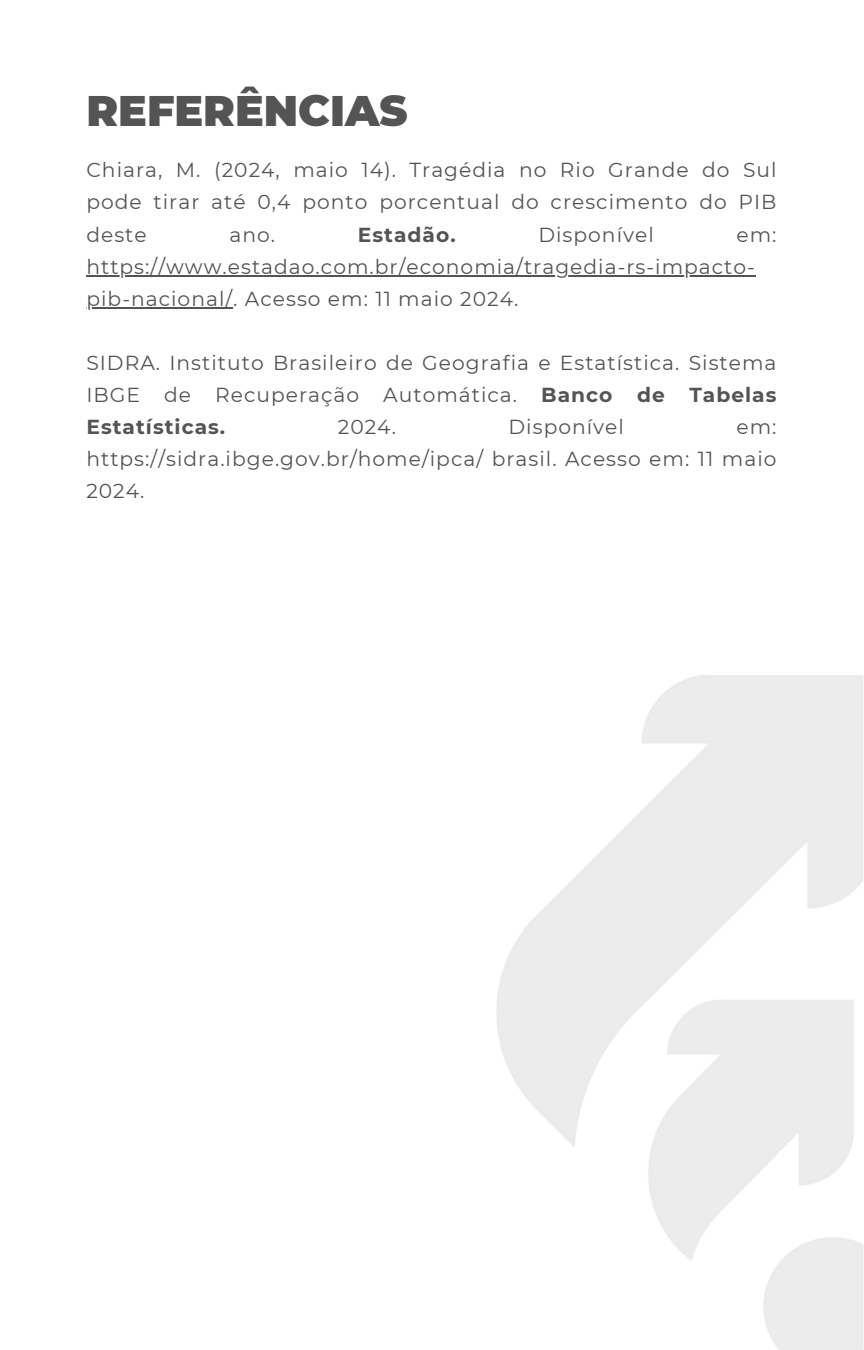
<style>
.page{position:relative;width:864px;height:1350px;background:#fff}
.page>*{position:absolute;margin:0;border:0;box-sizing:border-box;transform-origin:0 0}
.t1{font:900 42.75px "Montserrat";color:#545454}
.t2{font:20.25px/31.9px "Montserrat";letter-spacing:.05em;color:#545454;text-align:justify}
.t3{font:700 20.25px "Montserrat";letter-spacing:.05em;color:#545454}
.s1{font-weight:700}
</style>
<div class="page">
<hr style="left:86px;top:275px;width:670px;height:2px;background:#545454">
<hr style="left:86px;top:307px;width:147px;height:2px;background:#545454">
<h1 class="t1" style="left:86px;top:79px;width:323px">REFERÊNCIAS</h1>
<p class="t2" style="left:86px;top:153px;width:692px">Chiara, M. (2024, maio 14). Tragédia no Rio Grande do Sul pode tirar até 0,4 ponto porcentual do crescimento do PIB deste</p>
<p class="t2" style="left:229px;top:218px;width:47px">ano.</p>
<p class="t3" style="left:358px;top:220px;width:99px">Estadão.</p>
<p class="t2" style="left:538px;top:218px;width:117px">Disponível</p>
<p class="t2" style="left:86px;top:218px;width:692px;text-align:left;text-indent:650px">em: https://www.estadao.com.br/economia/tragedia-rs-impacto&shy;pib-nacional/. Acesso em: 11 maio 2024.</p>
<p class="t2" style="left:86px;top:346px;width:692px">SIDRA. Instituto Brasileiro de Geografia e Estatística. Sistema IBGE de Recuperação Automática. <span class="s1">Banco de Tabelas Estatísticas.</span></p>
<p class="t2" style="left:338px;top:410px;width:60px">2024.</p>
<p class="t2" style="left:509px;top:410px;width:117px">Disponível</p>
<p class="t2" style="left:86px;top:410px;width:692px;text-indent:650px">em: https://sidra.ibge.gov.br/home/ipca/ brasil. Acesso em: 11 maio 2024.</p>
</div>
